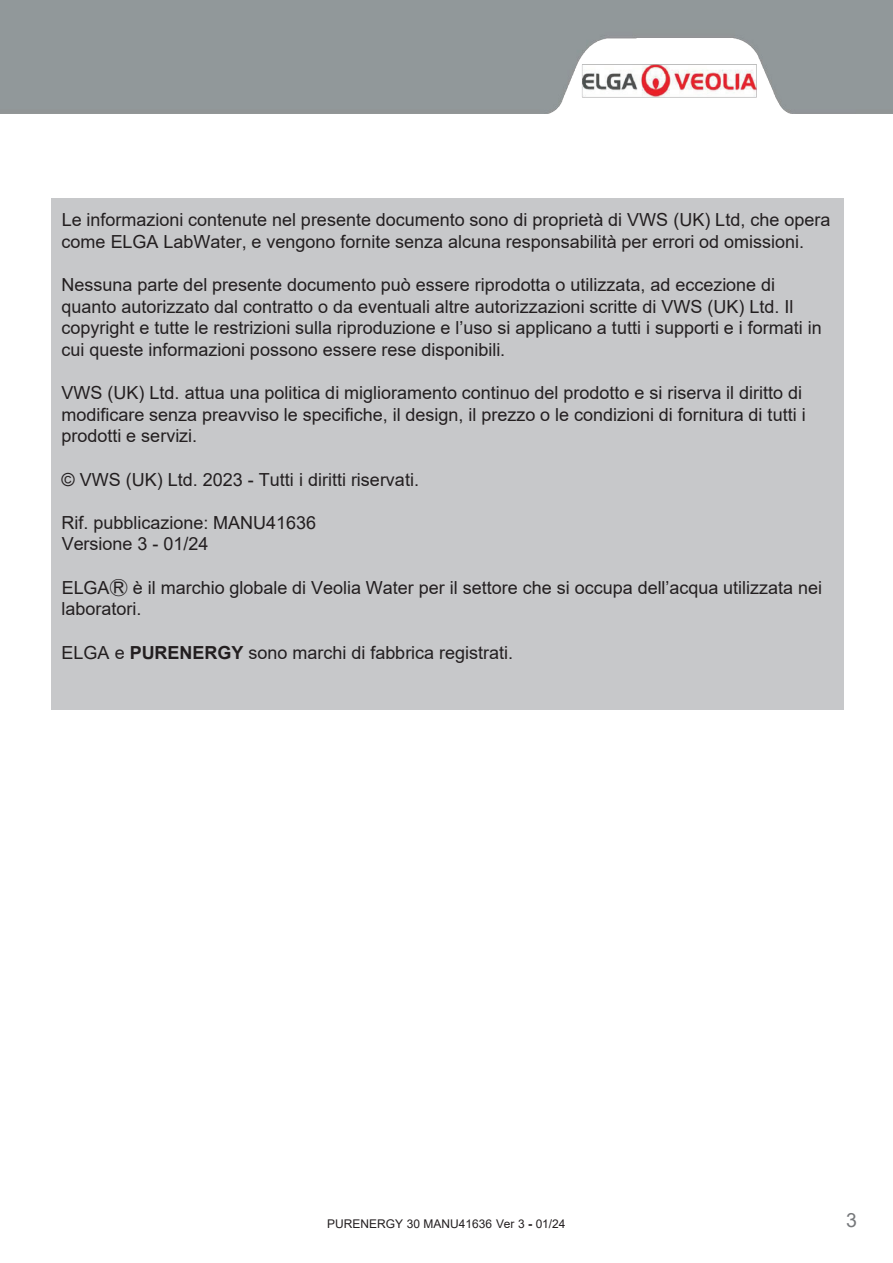
<style>
.page{position:relative;width:893px;height:1263px;background:#fff}
.page>*{position:absolute;margin:0;border:0;box-sizing:border-box;transform-origin:0 0}
.t1{font:19.5px "Arial";color:#76787b}
.t2{font:18px/21.6px "Arial";color:#231f20}
.t3{font:12px "Arial";color:#231f20}
.s1{font-family:"MS Gothic"}
.s2{font-weight:700}
</style>
<div class="page">
<img style="left:0;top:0;width:893px;height:114px">
<div style="left:51px;top:198px;width:792px;height:511px;background:#c7c8ca"></div>
<p class="t2" style="left:62px;top:209px;width:770px">Le informazioni contenute nel presente documento sono di proprietà di VWS (UK) Ltd, che opera come ELGA LabWater, e vengono fornite senza alcuna responsabilità per errori od omissioni.</p>
<p class="t2" style="left:62px;top:274px;width:762px">Nessuna parte del presente documento può essere riprodotta o utilizzata, ad eccezione di quanto autorizzato dal contratto o da eventuali altre autorizzazioni scritte di VWS (UK) Ltd. Il copyright e tutte le restrizioni sulla riproduzione e l’uso si applicano a tutti i supporti e i formati in cui queste informazioni possono essere rese disponibili.</p>
<p class="t2" style="left:61px;top:382px;width:746px">VWS (UK) Ltd. attua una politica di miglioramento continuo del prodotto e si riserva il diritto di modificare senza preavviso le specifiche, il design, il prezzo o le condizioni di fornitura di tutti i prodotti e servizi.</p>
<p class="t2" style="left:61px;top:468px;width:359px">© VWS (UK) Ltd. 2023 - Tutti i diritti riservati.</p>
<p class="t2" style="left:61px;top:512px;width:256px">Rif. pubblicazione: MANU41636<br>Versione 3 - 01/24</p>
<p class="t2" style="left:62px;top:577px;width:762px">ELGA<span class="s1">Ⓡ</span> è il marchio globale di Veolia Water per il settore che si occupa dell’acqua utilizzata nei laboratori.</p>
<p class="t2" style="left:62px;top:641px;width:453px">ELGA e <span class="s2">PURENERGY</span> sono marchi di fabbrica registrati.</p>
<p class="t3" style="left:327px;top:1216px;width:240px">PURENERGY 30 MANU41636 Ver 3 - 01/24</p>
<p class="t1" style="left:846px;top:1206px;width:12px">3</p>
</div>
